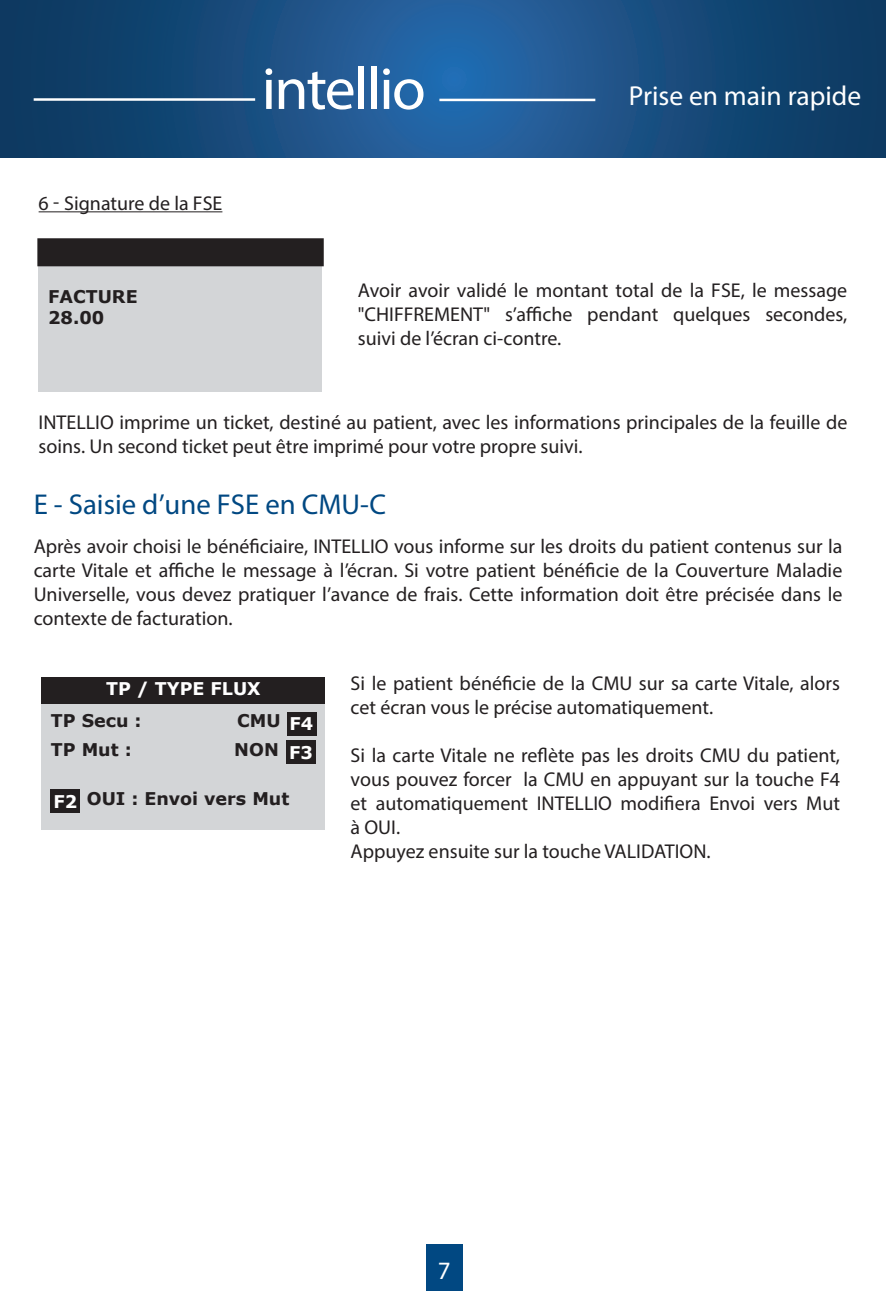
<style>
.page{position:relative;width:886px;height:1312px;background:#fff}
.page>*{position:absolute;margin:0;border:0;box-sizing:border-box;transform-origin:0 0}
.t1{font:60px "Myriad Pro";letter-spacing:-.03em;color:#fff}
.t2{font:28.75px "Myriad Pro";color:#014882}
.t3{font:27.5px "Myriad Pro";color:#fff}
.t4{font:25px "Myriad Pro";color:#fff}
.t5{font:20px/24px "Myriad Pro";color:#231f20;text-align:justify}
.t6{font:700 17.5px "Verdana";color:#231f20}
.t7{font:700 17.5px "Verdana";color:#fff}
</style>
<div class="page">
<div style="left:426px;top:1244px;width:36px;height:46px;background:#014882"></div>
<div style="left:39px;top:240px;width:283px;height:152px;background:#d3d5d7"></div>
<div style="left:39px;top:239px;width:283px;height:27px;background:#231f20"></div>
<div style="left:37px;top:238px;width:287px;height:28px;border:2px solid #231f20"></div>
<div style="left:41px;top:677px;width:284px;height:152px;background:#d3d5d7"></div>
<div style="left:41px;top:676px;width:284px;height:27px;background:#231f20"></div>
<div style="left:287px;top:711px;width:29px;height:24px;background:#231f20"></div>
<div style="left:286px;top:740px;width:30px;height:23px;background:#231f20"></div>
<div style="left:51px;top:789px;width:29px;height:23px;background:#231f20"></div>
<svg style="left:0;top:0;width:886px;height:158px;background:#184d80"></svg>
<hr style="left:34px;top:98px;width:221px;height:3px;background:#fff">
<hr style="left:439px;top:99px;width:156px;height:2px;background:#fff">
<hr style="left:39px;top:211px;width:183px;height:1px;background:#231f20">
<p class="t5" style="left:39px;top:191px;width:185px">6 - Signature de la FSE</p>
<p class="t6" style="left:48px;top:284px;width:91px">FACTURE</p>
<p class="t6" style="left:48px;top:305px;width:58px">28.00</p>
<h1 class="t1" style="left:262px;top:52px;width:166px">intellio</h1>
<h3 class="t3" style="left:629px;top:78px;width:234px">Prise en main rapide</h3>
<p class="t5" style="left:358px;top:278px;width:491px">Avoir avoir validé le montant total de la FSE, le message "CHIFFREMENT" s’affiche pendant quelques secondes, suivi de l’écran ci-contre.</p>
<p class="t5" style="left:39px;top:409px;width:810px">INTELLIO imprime un ticket, destiné au patient, avec les informations principales de la feuille de soins. Un second ticket peut être imprimé pour votre propre suivi.</p>
<p class="t2" style="left:34px;top:487px;width:354px">E - Saisie d’une FSE en CMU-C</p>
<p class="t5" style="left:34px;top:534px;width:810px">Après avoir choisi le bénéficiaire, INTELLIO vous informe sur les droits du patient contenus sur la carte Vitale et affiche le message à l’écran. Si votre patient bénéficie de la Couverture Maladie Universelle, vous devez pratiquer l’avance de frais. Cette information doit être précisée dans le contexte de facturation.</p>
<p class="t7" style="left:106px;top:676px;width:156px">TP / TYPE FLUX</p>
<p class="t6" style="left:51px;top:708px;width:92px">TP Secu :</p>
<p class="t6" style="left:237px;top:708px;width:45px">CMU</p>
<p class="t6" style="left:51px;top:737px;width:82px">TP Mut :</p>
<p class="t6" style="left:234px;top:737px;width:46px">NON</p>
<p class="t6" style="left:87px;top:786px;width:204px">OUI : Envoi vers Mut</p>
<p class="t7" style="left:290px;top:711px;width:25px">F4</p>
<p class="t7" style="left:289px;top:739px;width:25px">F3</p>
<p class="t7" style="left:53px;top:789px;width:25px">F2</p>
<p class="t5" style="left:351px;top:670px;width:491px">Si le patient bénéficie de la CMU sur sa carte Vitale, alors cet écran vous le précise automatiquement.</p>
<p class="t5" style="left:351px;top:742px;width:491px">Si la carte Vitale ne reflète pas les droits CMU du patient, vous pouvez forcer la CMU en appuyant sur la touche F4 et automatiquement INTELLIO modifiera Envoi vers Mut à OUI.</p>
<p class="t5" style="left:351px;top:838px;width:361px">Appuyez ensuite sur la touche VALIDATION.</p>
<p class="t4" style="left:438px;top:1254px;width:14px">7</p>
</div>
